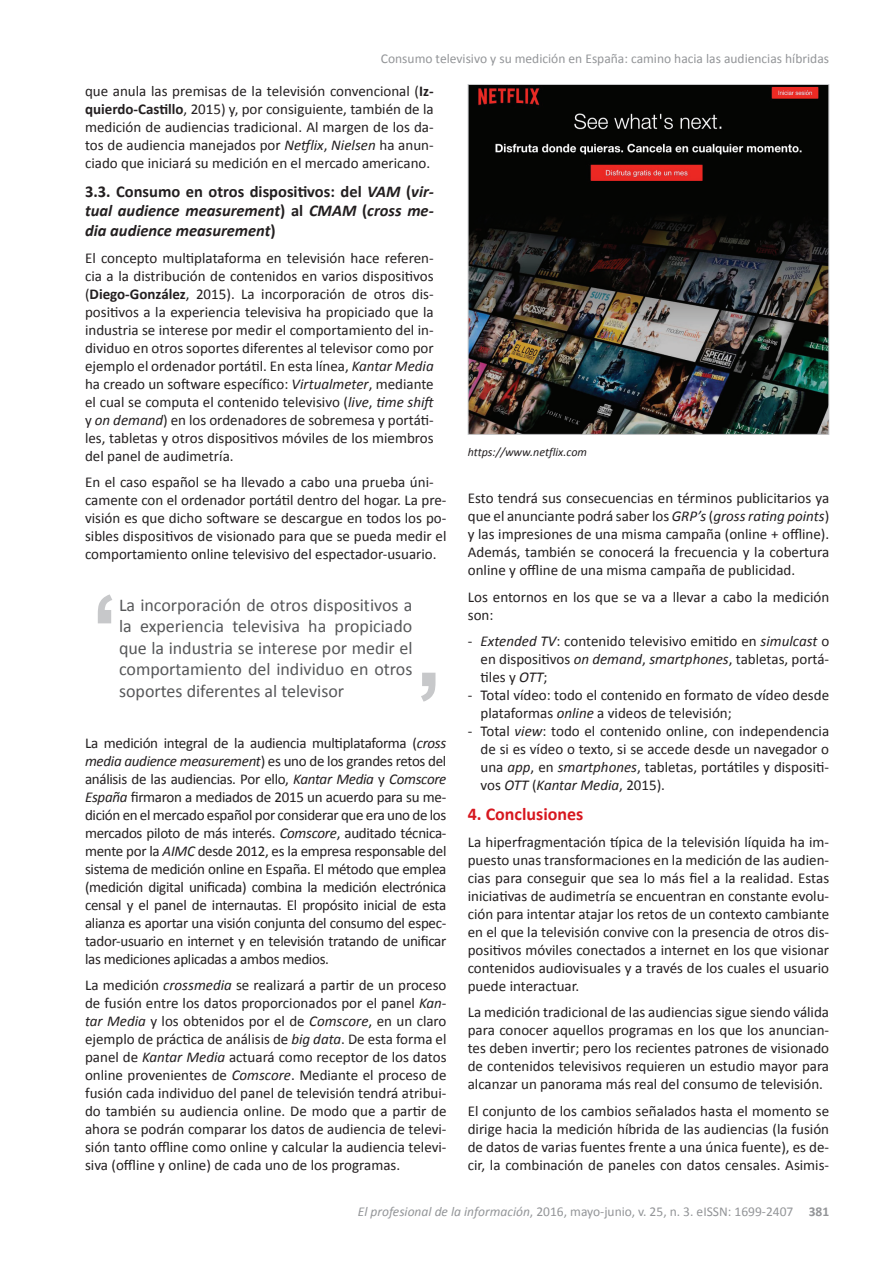
<style>
.page{position:relative;width:893px;height:1263px;background:#fff}
.page>*{position:absolute;margin:0;border:0;box-sizing:border-box;transform-origin:0 0}
.t1{font:18px/21.6px "Calibri";color:#57585a;text-align:justify}
.t2{font:700 18px "Calibri";color:#d7171f}
.t3{font:italic 700 16.5px/19.8px "Calibri";color:#231f20;text-align:justify}
.t4{font:15px/18px "Calibri";color:#231f20;text-align:justify}
.t5{font:13.5px "Calibri";color:#939598}
.t6{font:italic 12px "Calibri";color:#231f20}
.s1{font-weight:700}
.s2{font-style:italic}
.s3{font-style:normal}
</style>
<div class="page">
<img style="left:470px;top:86px;width:357px;height:347px">
<div style="left:468px;top:84px;width:361px;height:351px;border:1px solid #c7c8ca"></div>
<svg style="left:421px;top:673px;width:14px;height:29px"></svg>
<svg style="left:98px;top:594px;width:14px;height:29px"></svg>
<p class="t5" style="left:381px;top:50px;width:450px">Consumo televisivo y su medición en España: camino hacia las audiencias híbridas</p>
<p class="t4" style="left:85px;top:82px;width:350px">que anula las premisas de la televisión convencional (<span class="s1">Iz&shy;quierdo-Castillo</span>, 2015) y, por consiguiente, también de la medición de audiencias tradicional. Al margen de los da&shy;tos de audiencia manejados por <span class="s2">Netflix</span>, <span class="s2">Nielsen</span> ha anun&shy;ciado que iniciará su medición en el mercado americano.</p>
<p class="t3" style="left:85px;top:181px;width:350px"><span class="s3">3.3. Consumo en otros dispositivos: del</span> VAM <span class="s3">(</span>vir&shy;tual audience measurement<span class="s3">) al</span> CMAM <span class="s3">(</span>cross me&shy;dia audience measurement<span class="s3">)</span></p>
<p class="t4" style="left:85px;top:249px;width:352px">El concepto multiplataforma en televisión hace referen&shy;cia a la distribución de contenidos en varios dispositivos (<span class="s1">Diego-González</span>, 2015). La incorporación de otros dis&shy;positivos a la experiencia televisiva ha propiciado que la industria se interese por medir el comportamiento del in&shy;dividuo en otros soportes diferentes al televisor como por ejemplo el ordenador portátil. En esta línea, <span class="s2">Kantar Media </span>ha creado un software específico: <span class="s2">Virtualmeter</span>, mediante el cual se computa el contenido televisivo (<span class="s2">live</span>, <span class="s2">time shift </span>y <span class="s2">on demand</span>) en los ordenadores de sobremesa y portáti&shy;les, tabletas y otros dispositivos móviles de los miembros del panel de audimetría.</p>
<p class="t4" style="left:85px;top:473px;width:363px;text-align:left">En el caso español se ha llevado a cabo una prueba úni&shy;camente con el ordenador portátil dentro del hogar. La pre&shy;visión es que dicho software se descargue en todos los po&shy;sibles dispositivos de visionado para que se pueda medir el comportamiento online televisivo del espectador-usuario.</p>
<p class="t1" style="left:119px;top:594px;width:295px">La incorporación de otros dispositivos a la experiencia televisiva ha propiciado que la industria se interese por medir el comportamiento del individuo en otros soportes diferentes al televisor</p>
<p class="t4" style="left:85px;top:734px;width:363px">La medición integral de la audiencia multiplataforma (<span class="s2">cross media audience measurement</span>) es uno de los grandes retos del análisis de las audiencias. Por ello, <span class="s2">Kantar Media</span> y <span class="s2">Comscore España</span> firmaron a mediados de 2015 un acuerdo para su me&shy;dición en el mercado español por considerar que era uno de los mercados piloto de más interés. <span class="s2">Comscore</span>, auditado técnica&shy;mente por la <span class="s2">AIMC</span> desde 2012, es la empresa responsable del sistema de medición online en España. El método que emplea (medición digital unificada) combina la medición electrónica censal y el panel de internautas. El propósito inicial de esta alianza es aportar una visión conjunta del consumo del espec&shy;tador-usuario en internet y en televisión tratando de unificar las mediciones aplicadas a ambos medios.</p>
<p class="t4" style="left:85px;top:976px;width:363px">La medición <span class="s2">crossmedia</span> se realizará a partir de un proceso de fusión entre los datos proporcionados por el panel <span class="s2">Kan&shy;tar Media</span> y los obtenidos por el de <span class="s2">Comscore</span>, en un claro ejemplo de práctica de análisis de <span class="s2">big data</span>. De esta forma el panel de <span class="s2">Kantar Media</span> actuará como receptor de los datos online provenientes de <span class="s2">Comscore</span>. Mediante el proceso de fusión cada individuo del panel de televisión tendrá atribui&shy;do también su audiencia online. De modo que a partir de ahora se podrán comparar los datos de audiencia de televi&shy;sión tanto offline como online y calcular la audiencia televi&shy;siva (offline y online) de cada uno de los programas.</p>
<p class="t6" style="left:468px;top:444px;width:121px">https://www.netflix.com</p>
<p class="t4" style="left:468px;top:489px;width:363px">Esto tendrá sus consecuencias en términos publicitarios ya que el anunciante podrá saber los <span class="s2">GRP’s</span> (<span class="s2">gross rating points</span>) y las impresiones de una misma campaña (online + offline).<br>Además, también se conocerá la frecuencia y la cobertura online y offline de una misma campaña de publicidad.</p>
<p class="t4" style="left:468px;top:588px;width:363px">Los entornos en los que se va a llevar a cabo la medición son:</p>
<p class="t4" style="left:481px;top:632px;width:350px;text-indent:-13px">- <span class="s2">Extended TV</span>: contenido televisivo emitido en <span class="s2">simulcast</span> o en dispositivos <span class="s2">on demand</span>, <span class="s2">smartphones</span>, tabletas, portá&shy;tiles y <span class="s2">OTT</span>;</p>
<p class="t4" style="left:481px;top:686px;width:350px;text-indent:-13px">- Total vídeo: todo el contenido en formato de vídeo desde plataformas <span class="s2">online</span> a videos de televisión;</p>
<p class="t4" style="left:481px;top:722px;width:350px;text-indent:-13px">- Total <span class="s2">view</span>: todo el contenido online, con independencia de si es vídeo o texto, si se accede desde un navegador o una <span class="s2">app</span>, en <span class="s2">smartphones</span>, tabletas, portátiles y dispositi&shy;vos <span class="s2">OTT</span> (<span class="s2">Kantar Media</span>, 2015).</p>
<p class="t2" style="left:468px;top:803px;width:117px">4. Conclusiones</p>
<p class="t4" style="left:468px;top:833px;width:363px">La hiperfragmentación típica de la televisión líquida ha im&shy;puesto unas transformaciones en la medición de las audien&shy;cias para conseguir que sea lo más fiel a la realidad. Estas iniciativas de audimetría se encuentran en constante evolu&shy;ción para intentar atajar los retos de un contexto cambiante en el que la televisión convive con la presencia de otros dis&shy;positivos móviles conectados a internet en los que visionar contenidos audiovisuales y a través de los cuales el usuario puede interactuar.</p>
<p class="t4" style="left:468px;top:1003px;width:363px">La medición tradicional de las audiencias sigue siendo válida para conocer aquellos programas en los que los anuncian&shy;tes deben invertir; pero los recientes patrones de visionado de contenidos televisivos requieren un estudio mayor para alcanzar un panorama más real del consumo de televisión.</p>
<p class="t4" style="left:468px;top:1102px;width:363px">El conjunto de los cambios señalados hasta el momento se dirige hacia la medición híbrida de las audiencias (la fusión de datos de varias fuentes frente a una única fuente), es de&shy;cir, la combinación de paneles con datos censales. Asimis-</p>
<p class="t5" style="left:358px;top:1203px;width:473px"><span class="s2">El profesional de la información</span>, 2016, mayo-junio, v. 25, n. 3. eISSN: 1699-2407 <span class="s1">381</span></p>
</div>
